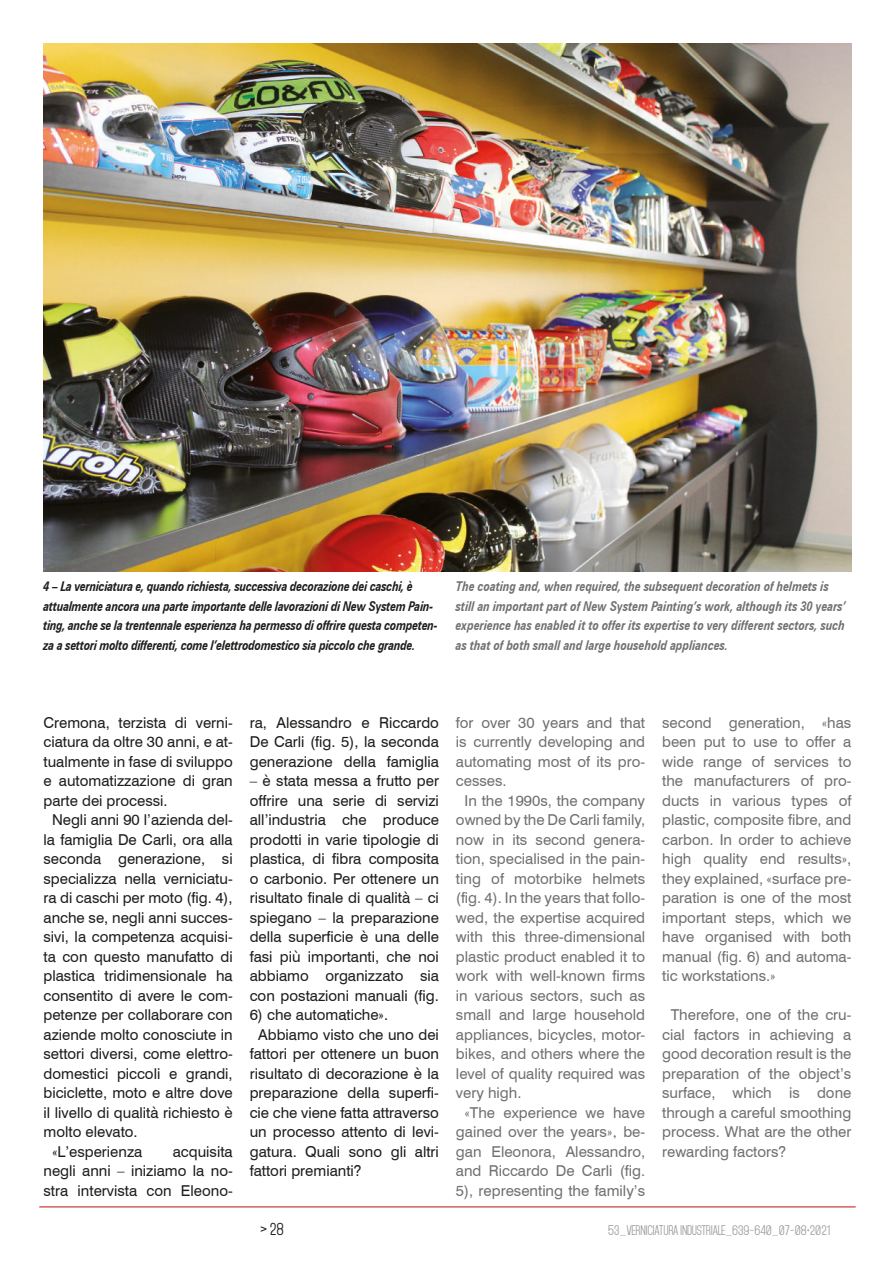
<style>
.page{position:relative;width:895px;height:1265px;background:#fff}
.page>*{position:absolute;margin:0;border:0;box-sizing:border-box;transform-origin:0 0}
.t1{font:15px/19.5px "Swiss 721 BT";color:#1d1d1b;text-align:justify}
.t2{font:15px/19.5px "Swiss 721 BT";color:#70706f;text-align:justify}
.t3{font:15px "Mohave";color:#1d1d1b}
.t4{font:italic 700 13.5px/19.5px "Zurich BT";letter-spacing:-.02em;color:#1d1d1b;scale:.8 1}
.t5{font:italic 700 13.5px/19.5px "Zurich BT";color:#70706f;scale:.8 1}
.t6{font:12px "Mohave";letter-spacing:-.03em;color:#9d9d9d}
.s1{font-family:"Bookman";font-weight:300}
</style>
<div class="page">
<hr style="left:39px;top:1206px;width:817px;height:1px;background:#c00e0e">
<img style="left:44px;top:44px;width:807px;height:528px">
<p class="t4" style="left:44px;top:576px;width:494px">4 – La verniciatura e, quando richiesta, successiva decorazione dei caschi, è attualmente ancora una parte importante delle lavorazioni di New System Pain&shy;ting, anche se la trentennale esperienza ha permesso di offrire questa competen&shy;za a settori molto differenti, come l’elettrodomestico sia piccolo che grande.</p>
<p class="t5" style="left:456px;top:576px;width:489px">The coating and, when required, the subsequent decoration of helmets is still an important part of New System Painting’s work, although its 30 years’ experience has enabled it to offer its expertise to very different sectors, such as that of both small and large household appliances.</p>
<p class="t1" style="left:44px;top:713px;width:191px">Cremona, terzista di verni-</p>
<p class="t1" style="left:44px;top:732px;width:191px">ciatura da oltre 30 anni, e at-</p>
<p class="t1" style="left:44px;top:752px;width:191px">tualmente in fase di sviluppo</p>
<p class="t1" style="left:44px;top:771px;width:191px">e automatizzazione di gran</p>
<p class="t1" style="left:44px;top:791px;width:126px">parte dei processi.</p>
<p class="t1" style="left:52px;top:810px;width:182px">Negli anni 90 l’azienda del-</p>
<p class="t1" style="left:44px;top:830px;width:191px">la famiglia De Carli, ora alla</p>
<p class="t1" style="left:44px;top:849px;width:191px">seconda generazione, si</p>
<p class="t1" style="left:44px;top:869px;width:191px">specializza nella verniciatu-</p>
<p class="t1" style="left:44px;top:888px;width:191px">ra di caschi per moto (fig. 4),</p>
<p class="t1" style="left:44px;top:908px;width:191px">anche se, negli anni succes-</p>
<p class="t1" style="left:44px;top:927px;width:191px">sivi, la competenza acquisi-</p>
<p class="t1" style="left:44px;top:947px;width:191px">ta con questo manufatto di</p>
<p class="t1" style="left:44px;top:966px;width:191px">plastica tridimensionale ha</p>
<p class="t1" style="left:44px;top:986px;width:191px">consentito di avere le com-</p>
<p class="t1" style="left:44px;top:1005px;width:191px">petenze per collaborare con</p>
<p class="t1" style="left:44px;top:1025px;width:191px">aziende molto conosciute in</p>
<p class="t1" style="left:44px;top:1044px;width:191px">settori diversi, come elettro-</p>
<p class="t1" style="left:44px;top:1064px;width:191px">domestici piccoli e grandi,</p>
<p class="t1" style="left:44px;top:1083px;width:191px">biciclette, moto e altre dove</p>
<p class="t1" style="left:44px;top:1103px;width:191px">il livello di qualità richiesto è</p>
<p class="t1" style="left:44px;top:1122px;width:96px">molto elevato.</p>
<p class="t1" style="left:52px;top:1142px;width:92px"><span class="s1">«</span>L’esperienza</p>
<p class="t1" style="left:44px;top:1142px;width:191px;text-indent:129px">acquisita negli anni – iniziamo la no&shy;stra intervista con Eleono-</p>
<p class="t1" style="left:250px;top:713px;width:191px">ra, Alessandro e Riccardo De Carli (fig. 5), la seconda generazione della famiglia</p>
<p class="t1" style="left:250px;top:771px;width:191px">– è stata messa a frutto per offrire una serie di servizi all’industria che produce prodotti in varie tipologie di plastica, di fibra composita o carbonio. Per ottenere un risultato finale di qualità – ci spiegano – la preparazione della superficie è una delle fasi più importanti, che noi abbiamo organizzato sia con postazioni manuali (fig.</p>
<p class="t1" style="left:250px;top:1005px;width:140px">6) che automatiche<span class="s1">»</span>.</p>
<p class="t1" style="left:258px;top:1025px;width:182px">Abbiamo visto che uno dei</p>
<p class="t1" style="left:250px;top:1044px;width:191px">fattori per ottenere un buon</p>
<p class="t1" style="left:250px;top:1064px;width:191px">risultato di decorazione è la</p>
<p class="t1" style="left:250px;top:1083px;width:191px">preparazione della superfi-</p>
<p class="t1" style="left:250px;top:1103px;width:191px">cie che viene fatta attraverso</p>
<p class="t1" style="left:250px;top:1122px;width:191px">un processo attento di levi-</p>
<p class="t1" style="left:250px;top:1142px;width:191px">gatura. Quali sono gli altri</p>
<p class="t1" style="left:250px;top:1161px;width:114px">fattori premianti?</p>
<p class="t2" style="left:456px;top:713px;width:191px">for over 30 years and that</p>
<p class="t2" style="left:456px;top:732px;width:191px">is currently developing and</p>
<p class="t2" style="left:456px;top:752px;width:191px">automating most of its pro-</p>
<p class="t2" style="left:456px;top:771px;width:52px">cesses.</p>
<p class="t2" style="left:464px;top:791px;width:182px">In the 1990s, the company</p>
<p class="t2" style="left:456px;top:810px;width:191px">owned by the De Carli family,</p>
<p class="t2" style="left:456px;top:830px;width:191px">now in its second genera-</p>
<p class="t2" style="left:456px;top:849px;width:191px">tion, specialised in the pain-</p>
<p class="t2" style="left:456px;top:869px;width:191px">ting of motorbike helmets</p>
<p class="t2" style="left:456px;top:888px;width:191px">(fig. 4). In the years that follo-</p>
<p class="t2" style="left:456px;top:908px;width:191px">wed, the expertise acquired</p>
<p class="t2" style="left:456px;top:927px;width:191px">with this three-dimensional</p>
<p class="t2" style="left:456px;top:947px;width:191px">plastic product enabled it to</p>
<p class="t2" style="left:456px;top:966px;width:191px">work with well-known firms</p>
<p class="t2" style="left:456px;top:986px;width:191px">in various sectors, such as</p>
<p class="t2" style="left:456px;top:1005px;width:191px">small and large household</p>
<p class="t2" style="left:456px;top:1025px;width:191px">appliances, bicycles, motor-</p>
<p class="t2" style="left:456px;top:1044px;width:191px">bikes, and others where the</p>
<p class="t2" style="left:456px;top:1064px;width:191px">level of quality required was</p>
<p class="t2" style="left:456px;top:1083px;width:67px">very high.</p>
<p class="t2" style="left:464px;top:1103px;width:182px"><span class="s1">«</span>The experience we have</p>
<p class="t2" style="left:456px;top:1122px;width:191px">gained over the years<span class="s1">»,</span> be-</p>
<p class="t2" style="left:456px;top:1142px;width:191px">gan Eleonora, Alessandro,</p>
<p class="t2" style="left:456px;top:1161px;width:191px">and Riccardo De Carli (fig.</p>
<p class="t2" style="left:456px;top:1181px;width:191px">5), representing the family’s</p>
<p class="t2" style="left:662px;top:713px;width:191px">second generation, <span class="s1">«</span>has been put to use to offer a wide range of services to the manufacturers of pro&shy;ducts in various types of plastic, composite fibre, and carbon. In order to achieve high quality end results<span class="s1">»</span>, they explained, <span class="s1">«</span>surface pre&shy;paration is one of the most important steps, which we have organised with both manual (fig. 6) and automa&shy;tic workstations.<span class="s1">»</span></p>
<p class="t2" style="left:662px;top:1005px;width:191px;text-indent:9px">Therefore, one of the cru&shy;cial factors in achieving a good decoration result is the preparation of the object’s surface, which is done through a careful smoothing process. What are the other rewarding factors?</p>
<p class="t3" style="left:260px;top:1220px;width:25px">&gt; 28</p>
<p class="t6" style="left:608px;top:1222px;width:223px">53_VERNICIATURA INDUSTRIALE_639-640_07-08•2021</p>
</div>
